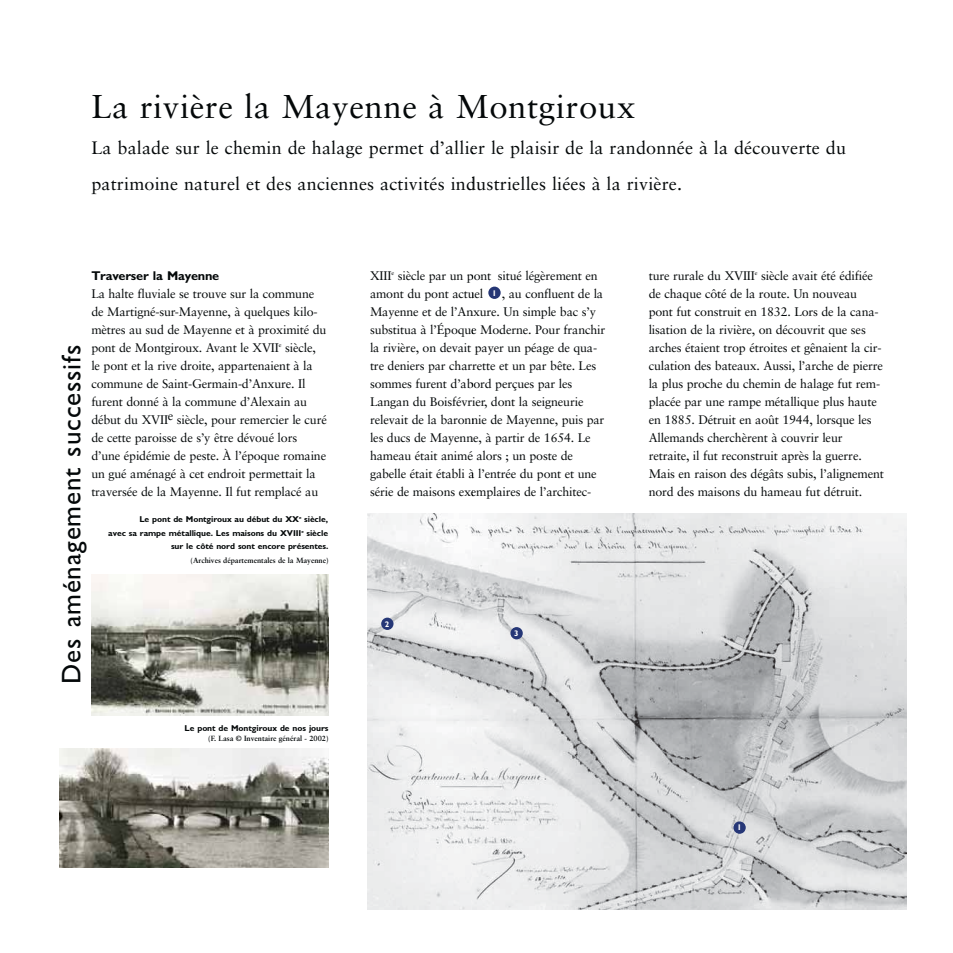
<style>
.page{position:relative;width:953px;height:953px;background:#fff}
.page>*{position:absolute;margin:0;border:0;box-sizing:border-box;transform-origin:0 0}
.t1{font:33px "Sabon";letter-spacing:.015em;color:#040809}
.t2{font:27px "M Gill Sans";letter-spacing:.03em;color:#040809}
.t3{font:18px/36px "Sabon";letter-spacing:.01em;color:#040809}
.t4{font:700 12.75px "M Gill Sans";letter-spacing:-.015em;color:#040809}
.t5{font:12.45px/18px "Sabon";letter-spacing:-.015em;color:#040809}
.t6{font:700 8.55px/13.5px "M Gill Sans";letter-spacing:-.01em;color:#040809;text-align:right}
.t7{font:700 8.1px "M Gill Sans";color:#fff}
.t8{font:700 7.5px "Sabon";color:#040809}
</style>
<div class="page">
<img style="left:91px;top:574px;width:237px;height:141px">
<img style="left:60px;top:748px;width:268px;height:119px">
<img style="left:368px;top:514px;width:104px;height:395px">
<div style="left:381px;top:617px;width:12px;height:13px;background:#263777;border-radius:50%"></div>
<div style="left:488px;top:286px;width:12px;height:13px;background:#253675;border-radius:50%"></div>
<svg style="left:472px;top:514px;width:434px;height:395px;background:#d2d4d5"></svg>
<div style="left:510px;top:627px;width:12px;height:12px;background:#263777;border-radius:50%"></div>
<div style="left:733px;top:821px;width:12px;height:12px;background:#263777;border-radius:50%"></div>
<h1 class="t1" style="left:91px;top:92px;width:545px">La rivière la Mayenne à Montgiroux</h1>
<h3 class="t3" style="left:91px;top:131px;width:756px">La balade sur le chemin de halage permet d’allier le plaisir de la randonnée à la découverte du patrimoine naturel et des anciennes activités industrielles liées à la rivière.</h3>
<p class="t4" style="left:91px;top:270px;width:129px">Traverser la Mayenne</p>
<p class="t5" style="left:91px;top:285px;width:237px">La halte fluviale se trouve sur la commune de Martigné-sur-Mayenne, à quelques kilo&shy;mètres au sud de Mayenne et à proximité du pont de Montgiroux. Avant le XVII<sup>e</sup> siècle, le pont et la rive droite, appartenaient à la commune de Saint-Germain-d’Anxure. Il furent donné à la commune d’Alexain au début du XVIIe siècle, pour remercier le curé de cette paroisse de s’y être dévoué lors d’une épidémie de peste. À l’époque romaine un gué aménagé à cet endroit permettait la traversée de la Mayenne. Il fut remplacé au</p>
<h2 class="t2" style="left:60px;top:683px;width:340px;rotate:-90deg">Des aménagement successifs</h2>
<p class="t6" style="left:108px;top:513px;width:222px">Le pont de Montgiroux au début du XX<sup>e</sup> siècle,<br>avec sa rampe métallique. Les maisons du XVIII<sup>e</sup> siècle sur le côté nord sont encore présentes.</p>
<p class="t8" style="left:190px;top:557px;width:139px">(Archives départementales de la Mayenne)</p>
<p class="t6" style="left:185px;top:721px;width:145px">Le pont de Montgiroux de nos jours</p>
<p class="t8" style="left:208px;top:735px;width:122px">(F. Lasa © Inventaire général - 2002)</p>
<p class="t5" style="left:370px;top:267px;width:237px">XIII<sup>e</sup> siècle par un pont situé légèrement en amont du pont actuel<br>Mayenne et de l’Anxure. Un simple bac s’y substitua à l’Époque Moderne. Pour franchir la rivière, on devait payer un péage de qua&shy;tre deniers par charrette et un par bête. Les sommes furent d’abord perçues par les Langan du Boisfévrier, dont la seigneurie relevait de la baronnie de Mayenne, puis par les ducs de Mayenne, à partir de 1654. Le hameau était animé alors ; un poste de gabelle était établi à l’entrée du pont et une série de maisons exemplaires de l’architec-</p>
<p class="t5" style="left:502px;top:285px;width:103px">, au confluent de la</p>
<p class="t7" style="left:492px;top:289px;width:6px">1</p>
<p class="t7" style="left:385px;top:620px;width:6px">2</p>
<p class="t7" style="left:514px;top:630px;width:6px">3</p>
<p class="t5" style="left:648px;top:267px;width:237px">ture rurale du XVIII<sup>e</sup> siècle avait été édifiée de chaque côté de la route. Un nouveau pont fut construit en 1832. Lors de la cana&shy;lisation de la rivière, on découvrit que ses arches étaient trop étroites et gênaient la cir&shy;culation des bateaux. Aussi, l’arche de pierre la plus proche du chemin de halage fut rem&shy;placée par une rampe métallique plus haute en 1885. Détruit en août 1944, lorsque les Allemands cherchèrent à couvrir leur retraite, il fut reconstruit après la guerre.<br>Mais en raison des dégâts subis, l’alignement nord des maisons du hameau fut détruit.</p>
<p class="t7" style="left:737px;top:824px;width:6px">1</p>
</div>
